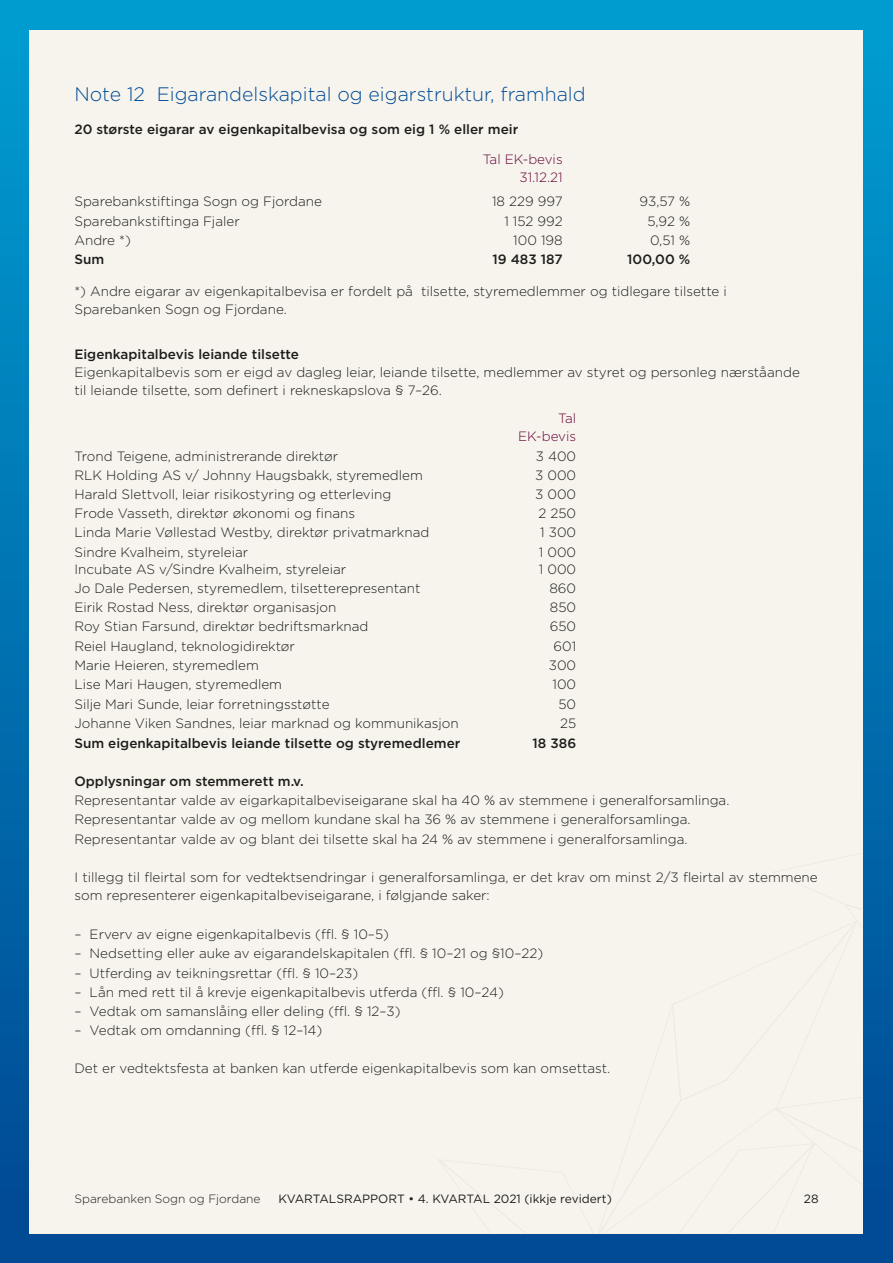
<style>
.page{position:relative;width:893px;height:1263px;background:#fff}
.page>*{position:absolute;margin:0;border:0;box-sizing:border-box;transform-origin:0 0}
.t1{font:300 19.5px "Gotham";color:#004b94}
.t2{font:300 13.5px/18px "Gotham";color:#1d1d1b}
.t3{font:500 13.5px "Gotham";color:#1d1d1b}
.t4{font:300 13.5px/18px "Gotham";color:#660539;text-align:right}
.t5{font:12px "Gotham";color:#1d1d1b}
.t6{font:300 12px "Gotham";color:#1d1d1b}
</style>
<div class="page">
<div style="left:0;top:0;width:893px;height:1263px;background:linear-gradient(to bottom,#009dd1,#004791)"></div>
<div style="left:30px;top:30px;width:833px;height:1203px;background:#f7f4ee"></div>
<svg style="left:439px;top:853px;width:424px;height:380px"></svg>
<p class="t1" style="left:74px;top:81px;width:513px">Note 12 Eigarandelskapital og eigarstruktur, framhald</p>
<p class="t3" style="left:74px;top:120px;width:445px">20 største eigarar av eigenkapitalbevisa og som eig 1 % eller meir</p>
<p class="t4" style="left:483px;top:150px;width:82px">Tal EK-bevis<br>31.12.21</p>
<p class="t2" style="left:74px;top:192px;width:249px">Sparebankstiftinga Sogn og Fjordane</p>
<p class="t2" style="left:492px;top:192px;width:72px">18 229 997</p>
<p class="t2" style="left:640px;top:192px;width:52px">93,57 %</p>
<p class="t2" style="left:74px;top:211px;width:167px">Sparebankstiftinga Fjaler</p>
<p class="t2" style="left:504px;top:211px;width:60px">1 152 992</p>
<p class="t2" style="left:647px;top:211px;width:44px">5,92 %</p>
<p class="t2" style="left:74px;top:231px;width:58px">Andre *)</p>
<p class="t2" style="left:513px;top:231px;width:51px">100 198</p>
<p class="t2" style="left:650px;top:231px;width:42px">0,51 %</p>
<p class="t3" style="left:74px;top:250px;width:31px">Sum</p>
<p class="t3" style="left:492px;top:250px;width:72px">19 483 187</p>
<p class="t3" style="left:627px;top:250px;width:65px">100,00 %</p>
<p class="t2" style="left:74px;top:282px;width:654px">*) Andre eigarar av eigenkapitalbevisa er fordelt på tilsette, styremedlemmer og tidlegare tilsette i<br>Sparebanken Sogn og Fjordane.</p>
<p class="t3" style="left:74px;top:345px;width:226px">Eigenkapitalbevis leiande tilsette</p>
<p class="t2" style="left:74px;top:363px;width:727px">Eigenkapitalbevis som er eigd av dagleg leiar, leiande tilsette, medlemmer av styret og personleg nærståande</p>
<p class="t2" style="left:74px;top:381px;width:369px">til leiande tilsette, som definert i rekneskapslova § 7–26.</p>
<p class="t4" style="left:558px;top:408px;width:20px">Tal</p>
<p class="t4" style="left:518px;top:426px;width:59px">EK-bevis</p>
<p class="t2" style="left:74px;top:447px;width:265px">Trond Teigene, administrerande direktør</p>
<p class="t2" style="left:536px;top:447px;width:42px">3 400</p>
<p class="t2" style="left:74px;top:466px;width:350px">RLK Holding AS v/ Johnny Haugsbakk, styremedlem</p>
<p class="t2" style="left:535px;top:466px;width:43px">3 000</p>
<p class="t2" style="left:74px;top:485px;width:318px">Harald Slettvoll, leiar risikostyring og etterleving</p>
<p class="t2" style="left:535px;top:485px;width:43px">3 000</p>
<p class="t2" style="left:74px;top:504px;width:282px">Frode Vasseth, direktør økonomi og finans</p>
<p class="t2" style="left:538px;top:504px;width:39px">2 250</p>
<p class="t2" style="left:74px;top:523px;width:357px">Linda Marie Vøllestad Westby, direktør privatmarknad</p>
<p class="t2" style="left:540px;top:523px;width:37px">1 300</p>
<p class="t2" style="left:74px;top:542px;width:175px">Sindre Kvalheim, styreleiar</p>
<p class="t2" style="left:539px;top:542px;width:39px">1 000</p>
<p class="t2" style="left:74px;top:560px;width:273px">Incubate AS v/Sindre Kvalheim, styreleiar</p>
<p class="t2" style="left:539px;top:560px;width:39px">1 000</p>
<p class="t2" style="left:74px;top:579px;width:348px">Jo Dale Pedersen, styremedlem, tilsetterepresentant</p>
<p class="t2" style="left:549px;top:579px;width:28px">860</p>
<p class="t2" style="left:74px;top:598px;width:264px">Eirik Rostad Ness, direktør organisasjon</p>
<p class="t2" style="left:550px;top:598px;width:28px">850</p>
<p class="t2" style="left:74px;top:617px;width:296px">Roy Stian Farsund, direktør bedriftsmarknad</p>
<p class="t2" style="left:550px;top:617px;width:28px">650</p>
<p class="t2" style="left:74px;top:636px;width:222px">Reiel Haugland, teknologidirektør</p>
<p class="t2" style="left:553px;top:636px;width:24px">601</p>
<p class="t2" style="left:74px;top:656px;width:186px">Marie Heieren, styremedlem</p>
<p class="t2" style="left:549px;top:656px;width:29px">300</p>
<p class="t2" style="left:74px;top:675px;width:209px">Lise Mari Haugen, styremedlem</p>
<p class="t2" style="left:552px;top:675px;width:25px">100</p>
<p class="t2" style="left:74px;top:694px;width:257px">Silje Mari Sunde, leiar forretningsstøtte</p>
<p class="t2" style="left:558px;top:694px;width:19px">50</p>
<p class="t2" style="left:74px;top:714px;width:386px">Johanne Viken Sandnes, leiar marknad og kommunikasjon</p>
<p class="t2" style="left:560px;top:714px;width:18px">25</p>
<p class="t3" style="left:74px;top:734px;width:387px">Sum eigenkapitalbevis leiande tilsette og styremedlemer</p>
<p class="t3" style="left:533px;top:734px;width:45px">18 386</p>
<p class="t3" style="left:74px;top:772px;width:231px">Opplysningar om stemmerett m.v.</p>
<p class="t2" style="left:74px;top:791px;width:657px">Representantar valde av eigarkapitalbeviseigarane skal ha 40 % av stemmene i generalforsamlinga.</p>
<p class="t2" style="left:74px;top:810px;width:618px">Representantar valde av og mellom kundane skal ha 36 % av stemmene i generalforsamlinga.</p>
<p class="t2" style="left:74px;top:829px;width:615px">Representantar valde av og blant dei tilsette skal ha 24 % av stemmene i generalforsamlinga.</p>
<p class="t2" style="left:74px;top:868px;width:745px">I tillegg til fleirtal som for vedtektsendringar i generalforsamlinga, er det krav om minst 2/3 fleirtal av stemmene som representerer eigenkapitalbeviseigarane, i følgjande saker:</p>
<p class="t2" style="left:74px;top:925px;width:316px">– Erverv av eigne eigenkapitalbevis (ffl. § 10–5)</p>
<p class="t2" style="left:74px;top:944px;width:470px">– Nedsetting eller auke av eigarandelskapitalen (ffl. § 10–21 og §10–22)</p>
<p class="t2" style="left:74px;top:963px;width:285px">– Utferding av teikningsrettar (ffl. § 10–23)</p>
<p class="t2" style="left:74px;top:982px;width:431px">– Lån med rett til å krevje eigenkapitalbevis utferda (ffl. § 10–24)</p>
<p class="t2" style="left:74px;top:1002px;width:328px">– Vedtak om samanslåing eller deling (ffl. § 12–3)</p>
<p class="t2" style="left:74px;top:1021px;width:249px">– Vedtak om omdanning (ffl. § 12–14)</p>
<p class="t2" style="left:74px;top:1059px;width:537px">Det er vedtektsfesta at banken kan utferde eigenkapitalbevis som kan omsettast.</p>
<p class="t6" style="left:74px;top:1191px;width:188px">Sparebanken Sogn og Fjordane</p>
<p class="t5" style="left:279px;top:1191px;width:335px">KVARTALSRAPPORT • 4. KVARTAL 2021 (ikkje revidert)</p>
<p class="t5" style="left:804px;top:1191px;width:16px">28</p>
</div>
